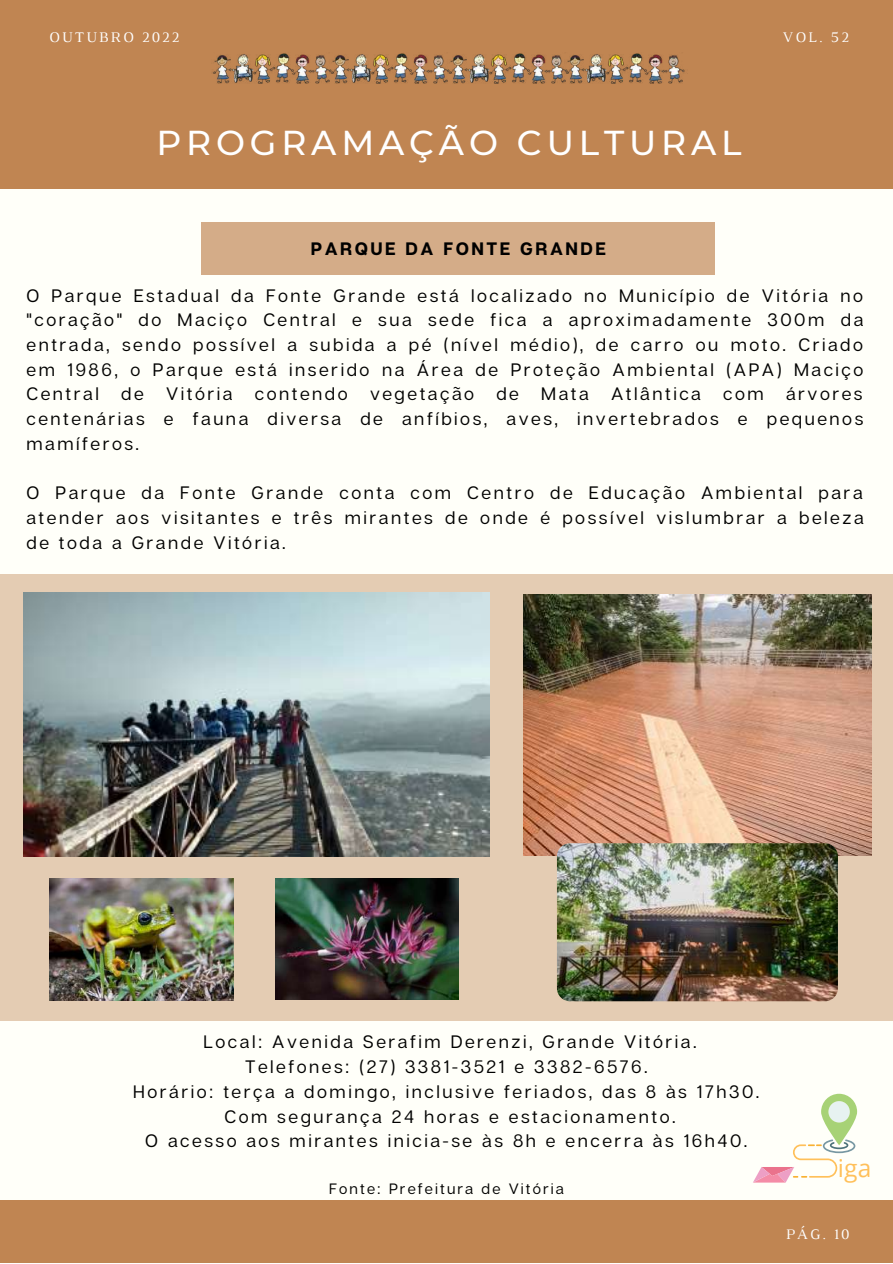
<style>
.page{position:relative;width:893px;height:1264px;background:#fff}
.page>*{position:absolute;margin:0;border:0;box-sizing:border-box;transform-origin:0 0}
.t1{font:500 34.5px "Montserrat";letter-spacing:.14em;color:#fff}
.t2{font:24.6px "Open Sans";color:#ffc05a}
.t3{font:18px/24.8px "Articulat CF";letter-spacing:.14em;color:#000;text-align:justify}
.t4{font:700 18px "Articulat CF";letter-spacing:.14em;color:#000}
.t5{font:15px "Articulat CF";letter-spacing:.14em;color:#000}
.t6{font:15px "Luthier";letter-spacing:.14em;color:#fff}
.t7{font:14.85px "Luthier";color:#fff}
</style>
<div class="page">
<div style="left:0;top:0;width:892px;height:1262px;background:#fffff9"></div>
<div style="left:0;top:0;width:892px;height:189px;background:#c08552"></div>
<img style="left:212px;top:53px;width:107px;height:31px">
<img style="left:319px;top:53px;width:118px;height:31px">
<img style="left:437px;top:53px;width:117px;height:31px">
<img style="left:554px;top:53px;width:131px;height:31px">
<div style="left:0;top:1200px;width:892px;height:62px;background:#c08552"></div>
<div style="left:0;top:574px;width:892px;height:446px;background:#e4ccb3"></div>
<div style="left:200px;top:222px;width:514px;height:53px;background:#d4ac88"></div>
<svg style="left:753px;top:1093px;width:104px;height:89px"></svg>
<img style="left:23px;top:593px;width:466px;height:263px">
<img style="left:523px;top:594px;width:348px;height:261px">
<img style="left:557px;top:843px;width:280px;height:158px;border-radius:13px">
<img style="left:49px;top:878px;width:185px;height:122px">
<img style="left:275px;top:878px;width:183px;height:121px">
<p class="t6" style="left:49px;top:32px;width:132px">OUTUBRO 2022</p>
<p class="t6" style="left:782px;top:32px;width:68px">VOL. 52</p>
<h1 class="t1" style="left:156px;top:122px;width:586px">PROGRAMAÇÃO CULTURAL</h1>
<p class="t4" style="left:311px;top:237px;width:296px">PARQUE DA FONTE GRANDE</p>
<p class="t3" style="left:26px;top:282px;width:838px">O Parque Estadual da Fonte Grande está localizado no Município de Vitória no "coração" do Maciço Central e sua sede fica a aproximadamente 300m da entrada, sendo possível a subida a pé (nível médio), de carro ou moto. Criado em 1986, o Parque está inserido na Área de Proteção Ambiental (APA) Maciço Central de Vitória contendo vegetação de Mata Atlântica com árvores centenárias e fauna diversa de anfíbios, aves, invertebrados e pequenos mamíferos.</p>
<p class="t3" style="left:26px;top:480px;width:838px">O Parque da Fonte Grande conta com Centro de Educação Ambiental para atender aos visitantes e três mirantes de onde é possível vislumbrar a beleza de toda a Grande Vitória.</p>
<p class="t3" style="left:133px;top:1029px;width:627px;text-align:center">Local: Avenida Serafim Derenzi, Grande Vitória.<br>Telefones: (27) 3381-3521 e 3382-6576.<br>Horário: terça a domingo, inclusive feriados, das 8 às 17h30.<br>Com segurança 24 horas e estacionamento.<br>O acesso aos mirantes inicia-se às 8h e encerra às 16h40.</p>
<p class="t5" style="left:329px;top:1178px;width:236px">Fonte: Prefeitura de Vitória</p>
<h2 class="t2" style="left:837px;top:1150px;width:35px">iga</h2>
<p class="t7" style="left:785px;top:1228px;width:65px">PÁG. 10</p>
</div>
